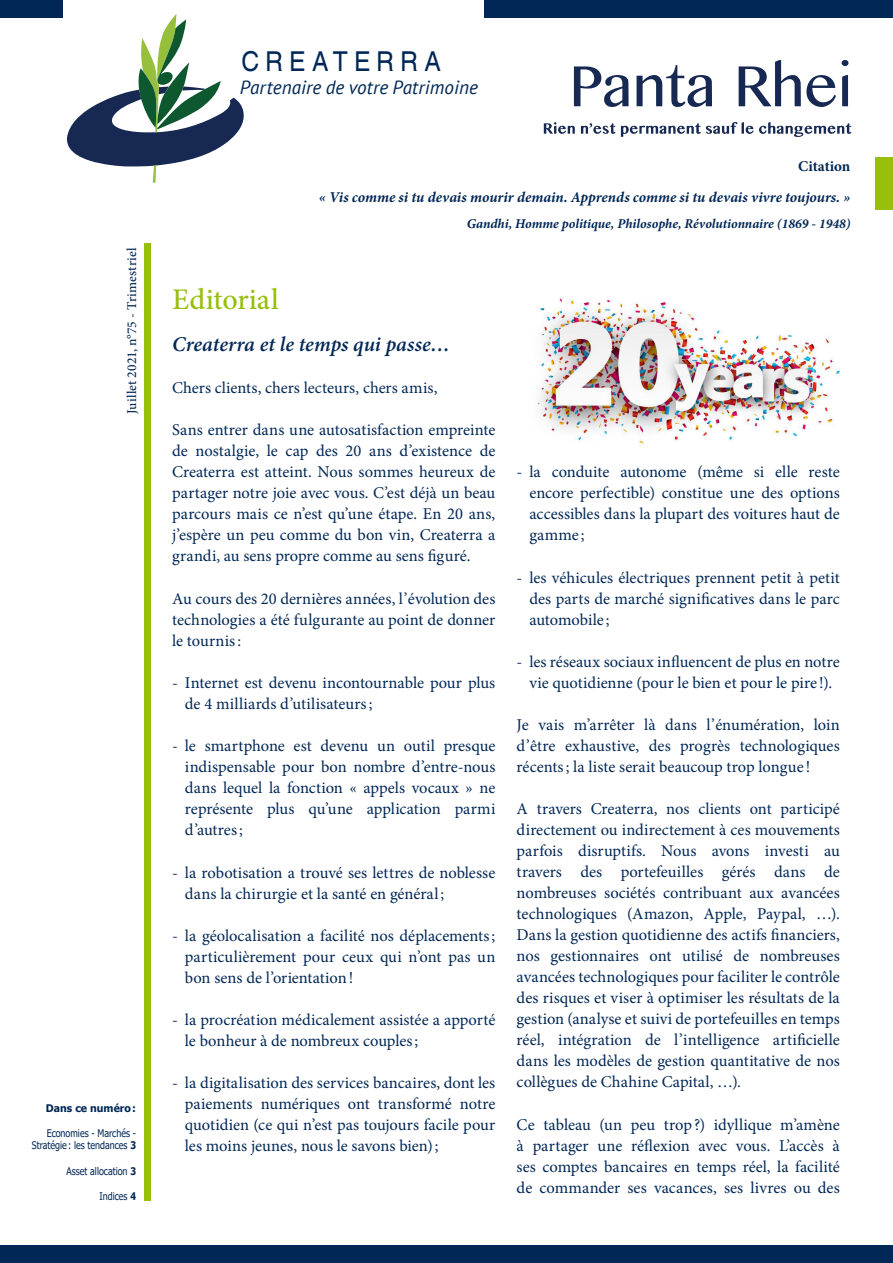
<style>
.page{position:relative;width:893px;height:1263px;background:#fff}
.page>*{position:absolute;margin:0;border:0;box-sizing:border-box;transform-origin:0 0}
.t1{font:500 30px "Minion Pro";color:#97bf0c}
.t2{font:27.45px "Helvetica";letter-spacing:.245em;color:#002756;scale:.9 1}
.t3{font:italic 600 21px "Minion Pro";color:#002756}
.t4{font:italic 19.2px "PT Sans";color:#002756}
.t5{font:16.5px/21px "Minion Pro";color:#002756;text-align:justify}
.t6{font:italic 700 15px "Minion Pro";letter-spacing:-.005em;color:#002756}
.t7{font:700 15px "Minion Pro";letter-spacing:-.005em;color:#002756}
.t8{font:italic 700 13.5px "Minion Pro";letter-spacing:-.005em;color:#002756}
.t9{font:500 13.5px "Minion Pro";letter-spacing:.01em;color:#002756}
.t10{font:10.5px/12.6px "Tahoma";color:#002756;text-align:right;scale:.85 1}
.t11{font:700 10.5px "Tahoma";color:#002756}
.s1{font-weight:700}
</style>
<div class="page">
<svg style="left:67px;top:14px;width:177px;height:169px"></svg>
<div style="left:0;top:0;width:63px;height:17px;background:#002756"></div>
<div style="left:876px;top:157px;width:17px;height:52px;background:#97bf0c"></div>
<div style="left:145px;top:243px;width:6px;height:957px;background:#97bf0c"></div>
<div style="left:485px;top:0;width:408px;height:17px;background:#002756"></div>
<div style="left:0;top:1246px;width:893px;height:17px;background:#002756"></div>
<svg style="left:574px;top:66px;width:55px;height:41px"></svg>
<svg style="left:637px;top:65px;width:75px;height:42px"></svg>
<svg style="left:739px;top:60px;width:110px;height:47px"></svg>
<svg style="left:621px;top:122px;width:230px;height:15px"></svg>
<svg style="left:581px;top:123px;width:34px;height:11px"></svg>
<svg style="left:544px;top:122px;width:31px;height:12px"></svg>
<img style="left:537px;top:297px;width:303px;height:149px">
<p class="t9" style="left:126px;top:414px;width:168px;rotate:-90deg">Juillet 2021, n°75 - Trimestriel</p>
<p class="t11" style="left:46px;top:1102px;width:92px">Dans ce numéro :</p>
<p class="t10" style="left:32px;top:1127px;width:124px">Economies - Marchés -<br>Stratégie : les tendances <span class="s1">3</span></p>
<p class="t10" style="left:67px;top:1165px;width:83px">Asset allocation <span class="s1">3</span></p>
<p class="t10" style="left:100px;top:1191px;width:44px">Indices <span class="s1">4</span></p>
<h2 class="t2" style="left:241px;top:46px;width:223px">CREATERRA</h2>
<p class="t4" style="left:240px;top:76px;width:240px">Partenaire de votre Patrimoine</p>
<p class="t7" style="left:798px;top:161px;width:54px">Citation</p>
<p class="t6" style="left:319px;top:192px;width:533px">« Vis comme si tu devais mourir demain. Apprends comme si tu devais vivre toujours. »</p>
<p class="t8" style="left:467px;top:218px;width:385px">Gandhi, Homme politique, Philosophe, Révolutionnaire (1869 - 1948)</p>
<h1 class="t1" style="left:172px;top:287px;width:108px">Editorial</h1>
<p class="t3" style="left:172px;top:336px;width:280px">Createrra et le temps qui passe…</p>
<p class="t5" style="left:172px;top:378px;width:267px">Chers clients, chers lecteurs, chers amis,</p>
<p class="t5" style="left:172px;top:420px;width:325px">Sans entrer dans une autosatisfaction empreinte de nostalgie, le cap des 20 ans d’existence de Createrra est atteint. Nous sommes heureux de partager notre joie avec vous. C’est déjà un beau parcours mais ce n’est qu’une étape. En 20 ans, j’espère un peu comme du bon vin, Createrra a grandi, au sens propre comme au sens figuré.</p>
<p class="t5" style="left:172px;top:589px;width:325px">Au cours des 20 dernières années, l’évolution des technologies a été fulgurante au point de donner le tournis :</p>
<p class="t5" style="left:185px;top:673px;width:312px;text-indent:-13px">- Internet est devenu incontournable pour plus de 4 milliards d’utilisateurs ;</p>
<p class="t5" style="left:185px;top:736px;width:312px;text-indent:-13px">- le smartphone est devenu un outil presque indispensable pour bon nombre d’entre-nous dans lequel la fonction « appels vocaux » ne représente plus qu’une application parmi d’autres ;</p>
<p class="t5" style="left:185px;top:862px;width:312px;text-indent:-13px">- la robotisation a trouvé ses lettres de noblesse dans la chirurgie et la santé en général ;</p>
<p class="t5" style="left:185px;top:926px;width:312px;text-indent:-13px">- la géolocalisation a facilité nos déplacements ; particulièrement pour ceux qui n’ont pas un bon sens de l’orientation !</p>
<p class="t5" style="left:185px;top:1010px;width:312px;text-indent:-13px">- la procréation médicalement assistée a apporté le bonheur à de nombreux couples ;</p>
<p class="t5" style="left:185px;top:1073px;width:312px;text-indent:-13px">- la digitalisation des services bancaires, dont les paiements numériques ont transformé notre quotidien (ce qui n’est pas toujours facile pour les moins jeunes, nous le savons bien) ;</p>
<p class="t5" style="left:529px;top:462px;width:312px;text-indent:-13px">- la conduite autonome (même si elle reste encore perfectible) constitue une des options accessibles dans la plupart des voitures haut de gamme ;</p>
<p class="t5" style="left:529px;top:567px;width:312px;text-indent:-13px">- les véhicules électriques prennent petit à petit des parts de marché significatives dans le parc automobile ;</p>
<p class="t5" style="left:517px;top:652px;width:325px;text-align:center">- les réseaux sociaux influencent de plus en notre vie quotidienne (pour le bien et pour le pire !).</p>
<p class="t5" style="left:517px;top:715px;width:325px">Je vais m’arrêter là dans l’énumération, loin d’être exhaustive, des progrès technologiques récents ; la liste serait beaucoup trop longue !</p>
<p class="t5" style="left:517px;top:799px;width:325px">A travers Createrra, nos clients ont participé directement ou indirectement à ces mouvements parfois disruptifs. Nous avons investi au travers des portefeuilles gérés dans de nombreuses sociétés contribuant aux avancées technologiques (Amazon, Apple, Paypal, …).<br>Dans la gestion quotidienne des actifs financiers, nos gestionnaires ont utilisé de nombreuses avancées technologiques pour faciliter le contrôle des risques et viser à optimiser les résultats de la gestion (analyse et suivi de portefeuilles en temps réel, intégration de l’intelligence artificielle dans les modèles de gestion quantitative de nos collègues de Chahine Capital, …).</p>
<p class="t5" style="left:517px;top:1114px;width:325px">Ce tableau (un peu trop ?) idyllique m’amène à partager une réflexion avec vous. L’accès à ses comptes bancaires en temps réel, la facilité de commander ses vacances, ses livres ou des</p>
</div>
